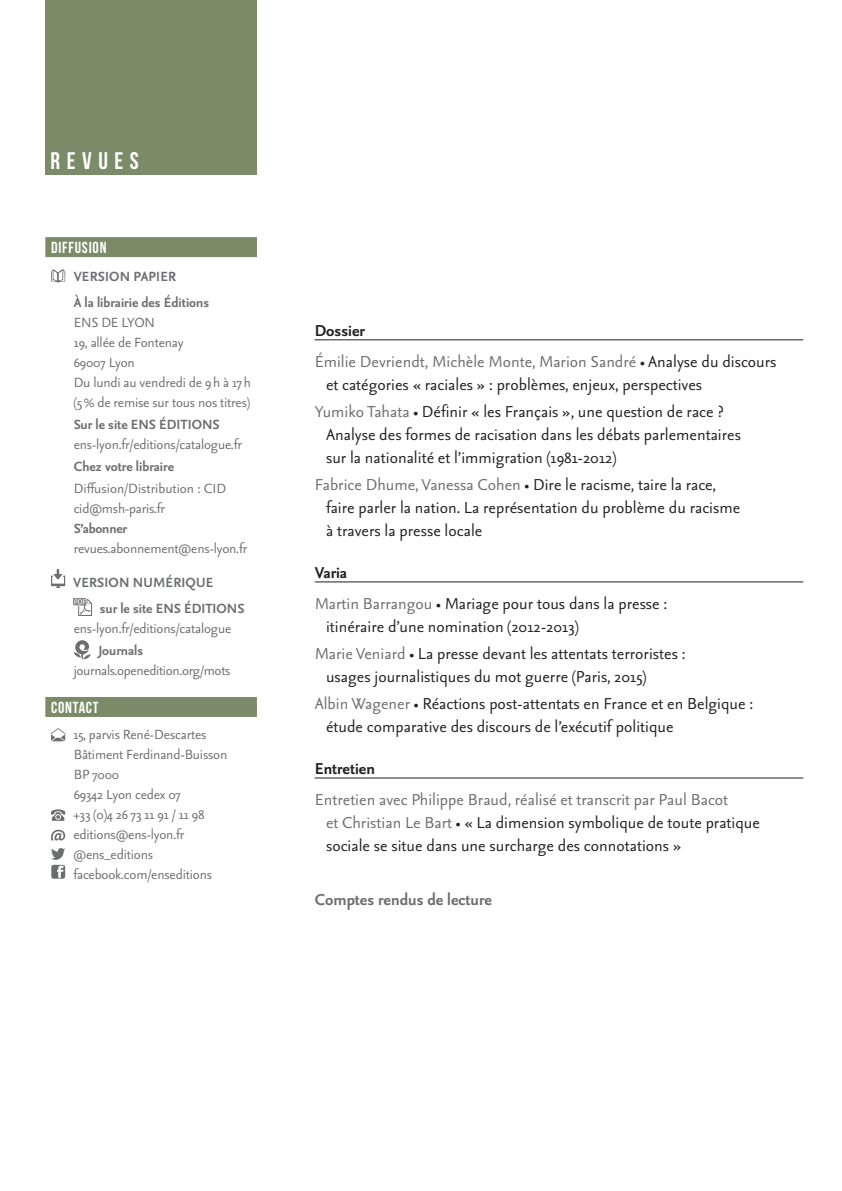
<style>
.page{position:relative;width:842px;height:1191px;background:#fff}
.page>*{position:absolute;margin:0;border:0;box-sizing:border-box;transform-origin:0 0}
.t1{font:24px "Bebas Neue";letter-spacing:.275em;color:#fff}
.t2{font:19px/23px "Seria Sans Pro";color:#231f20}
.t3{font:19px/31px "Seria Sans Pro";color:#6c6d70}
.t4{font:700 19px "Seria Sans Pro";color:#6c6d70}
.t5{font:700 19px "Seria Sans Pro";color:#231f20}
.t6{font:16px/20px "Seria Sans Pro";letter-spacing:-.01em;color:#6c6d70}
.t7{font:700 16px/26px "Seria Sans Pro";color:#6c6d70}
.t8{font:16px "Bebas Neue";letter-spacing:.05em;color:#fff}
.s1{font-weight:700;color:#231f20}
.s2{color:#231f20}
.s3{color:#6c6d70}
.s4{font-weight:700}
</style>
<div class="page">
<div style="left:45px;top:0;width:212px;height:175px;background:#798b67"></div>
<hr style="left:315px;top:339px;width:488px;height:1px;background:#231f20">
<hr style="left:315px;top:581px;width:488px;height:1px;background:#231f20">
<hr style="left:315px;top:777px;width:488px;height:1px;background:#231f20">
<div style="left:45px;top:237px;width:212px;height:20px;background:#798b67"></div>
<div style="left:45px;top:697px;width:212px;height:20px;background:#798b67"></div>
<svg style="left:74px;top:598px;width:12px;height:7px"></svg>
<svg style="left:75px;top:599px;width:17px;height:17px"></svg>
<svg style="left:74px;top:640px;width:17px;height:19px"></svg>
<svg style="left:51px;top:269px;width:14px;height:14px"></svg>
<svg style="left:51px;top:569px;width:14px;height:19px"></svg>
<svg style="left:51px;top:728px;width:14px;height:13px"></svg>
<svg style="left:51px;top:809px;width:14px;height:12px"></svg>
<svg style="left:51px;top:829px;width:14px;height:50px"></svg>
<p class="t1" style="left:50px;top:148px;width:90px">REVUES</p>
<p class="t8" style="left:51px;top:239px;width:57px">DIFFUSION</p>
<p class="t7" style="left:74px;top:262px;width:137px">VERSION PAPIER<br>À la librairie des Éditions</p>
<p class="t6" style="left:74px;top:311px;width:179px">ENS DE LYON<br>19, allée de Fontenay<br>69007 Lyon<br>Du lundi au vendredi de 9h à 17h (5% de remise sur tous nos titres)</p>
<p class="t7" style="left:74px;top:410px;width:147px">Sur le site ENS ÉDITIONS</p>
<p class="t6" style="left:74px;top:433px;width:170px">ens-lyon.fr/editions/catalogue.fr</p>
<p class="t7" style="left:74px;top:452px;width:102px">Chez votre libraire</p>
<p class="t6" style="left:74px;top:477px;width:154px">Diffusion/Distribution : CID cid@msh-paris.fr</p>
<p class="t7" style="left:74px;top:514px;width:55px">S’abonner</p>
<p class="t6" style="left:74px;top:537px;width:175px">revues.abonnement@ens-lyon.fr</p>
<p class="t7" style="left:100px;top:568px;width:146px;text-indent:-27px">VERSION NUMÉRIQUE<br>sur le site ENS ÉDITIONS</p>
<p class="t6" style="left:74px;top:617px;width:159px">ens-lyon.fr/editions/catalogue</p>
<p class="t7" style="left:99px;top:636px;width:46px">Journals</p>
<p class="t6" style="left:74px;top:659px;width:158px">journals.openedition.org/mots</p>
<p class="t8" style="left:51px;top:698px;width:49px">CONTACT</p>
<p class="t6" style="left:73px;top:723px;width:156px">15, parvis René-Descartes<br>Bâtiment Ferdinand-Buisson<br>BP 7000<br>69342 Lyon cedex 07<br>+33 (0)4 26 73 11 91 / 11 98 editions@ens-lyon.fr @ens_editions facebook.com/enseditions</p>
<p class="t3" style="left:315px;top:314px;width:463px"><span class="s1">Dossier<br></span>Émilie Devriendt, Michèle Monte, Marion Sandré <span class="s2">• Analyse du discours</span></p>
<p class="t2" style="left:315px;top:370px;width:410px;line-height:27px;text-align:center">et catégories « raciales » : problèmes, enjeux, perspectives<br><span class="s3">Yumiko Tahata</span> • Définir « les Français », une question de race ?</p>
<p class="t2" style="left:326px;top:422px;width:416px">Analyse des formes de racisation dans les débats parlementaires sur la nationalité et l’immigration (1981-2012)</p>
<p class="t2" style="left:326px;top:472px;width:416px;text-indent:-11px"><span class="s3">Fabrice Dhume, Vanessa Cohen</span> • Dire le racisme, taire la race, faire parler la nation. La représentation du problème du racisme à travers la presse locale</p>
<p class="t2" style="left:315px;top:556px;width:354px;line-height:31px"><span class="s4">Varia<br></span><span class="s3">Martin Barrangou</span> • Mariage pour tous dans la presse :</p>
<p class="t2" style="left:315px;top:612px;width:372px;line-height:27px;text-indent:11px">itinéraire d’une nomination (2012-2013)<br><span class="s3">Marie Veniard</span> • La presse devant les attentats terroristes :</p>
<p class="t2" style="left:315px;top:662px;width:440px;line-height:27px;text-indent:11px">usages journalistiques du mot guerre (Paris, 2015)<br><span class="s3">Albin Wagener</span> • Réactions post-attentats en France et en Belgique :</p>
<p class="t2" style="left:326px;top:714px;width:349px">étude comparative des discours de l’exécutif politique</p>
<p class="t5" style="left:315px;top:756px;width:62px">Entretien</p>
<p class="t2" style="left:326px;top:787px;width:435px;text-indent:-11px"><span class="s3">Entretien avec Philippe Braud, réalisé et transcrit par Paul Bacot<br>et Christian Le Bart</span> • « La dimension symbolique de toute pratique sociale se situe dans une surcharge des connotations »</p>
<p class="t4" style="left:315px;top:887px;width:179px">Comptes rendus de lecture</p>
</div>
